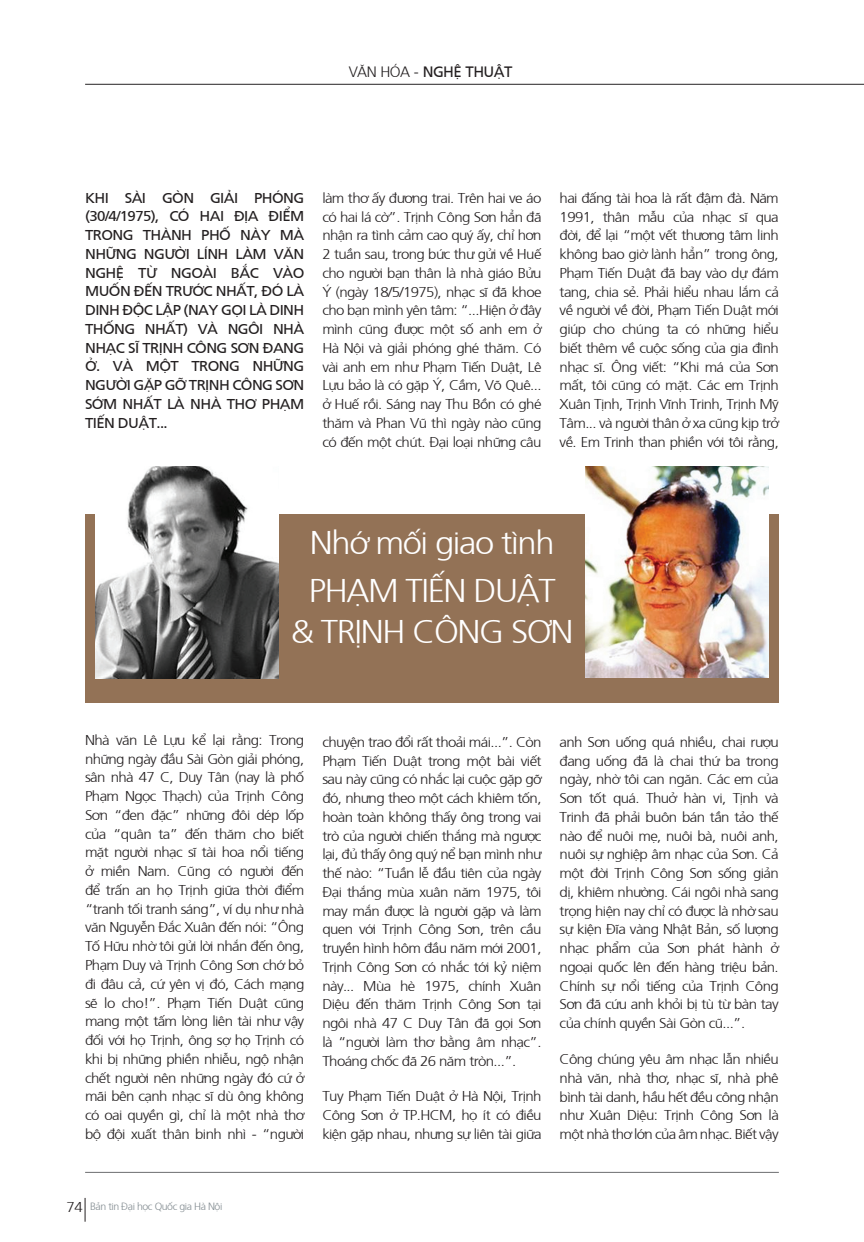
<style>
.page{position:relative;width:864px;height:1242px;background:#fff}
.page>*{position:absolute;margin:0;border:0;box-sizing:border-box;transform-origin:0 0}
.t1{font:300 32.85px/47.2px "Frutiger";letter-spacing:-.04em;color:#fff;scale:1.05 1}
.t2{font:15px "Frutiger";color:#231f20}
.t3{font:300 14.25px/18.8px "Frutiger";letter-spacing:-.04em;color:#231f20;text-align:justify;scale:1.05 1}
.t4{font:14.25px/18.8px "Frutiger";letter-spacing:-.04em;color:#231f20;scale:1.05 1}
.t5{font:300 10.5px "Frutiger";letter-spacing:-.04em;color:#838c91}
.s1{font-weight:300}
.s2{font-size:14.25px;color:#231f20}
</style>
<div class="page">
<div style="left:85px;top:514px;width:693px;height:188px;background:#937256"></div>
<img style="left:585px;top:466px;width:183px;height:212px">
<img style="left:96px;top:466px;width:182px;height:212px">
<hr style="left:85px;top:84px;width:778px;height:1px;background:#262324">
<hr style="left:85px;top:1172px;width:693px;height:1px;background:#6c6d70">
<svg style="left:85px;top:1198px;width:1px;height:23px"></svg>
<p class="t2" style="left:348px;top:61px;width:128px"><span class="s1">VĂN HÓA -</span> NGHỆ THUẬT</p>
<p class="t4" style="left:85px;top:187px;width:210px">KHI SÀI GÒN GIẢI PHÓNG (30/4/1975), CÓ HAI ĐỊA ĐIỂM<br>TRONG THÀNH PHỐ NÀY MÀ<br>NHỮNG NGƯỜI LÍNH LÀM VĂN<br>NGHỆ TỪ NGOÀI BẮC VÀO<br>MUỐN ĐẾN TRƯỚC NHẤT, ĐÓ LÀ<br>DINH ĐỘC LẬP (NAY GỌI LÀ DINH<br>THỐNG N HẤT) VÀ NGÔI NHÀ<br>NHẠC SĨ TRỊNH CÔNG SƠN ĐANG<br>Ở. VÀ MỘT TRONG NHỮNG<br>NGƯỜI GẶP GỠ TRỊNH CÔNG SƠN<br>SỚM NHẤT LÀ NHÀ THƠ PHẠM<br>TIẾN DUẬT...</p>
<p class="t3" style="left:322px;top:187px;width:210px">làm thơ ấy đương trai. Trên hai ve áo có hai lá cờ”. Trịnh Công Sơn hẳn đã nhận ra tình cảm cao quý ấy, chỉ hơn 2 tuần sau, trong bức thư gửi về Huế cho người bạn thân là nhà giáo Bửu Ý (ngày 18/5/1975), nhạc sĩ đã khoe cho bạn mình yên tâm: “...Hiện ở đây mình cũng được một số anh em ở Hà Nội và giải phóng ghé thăm. Có vài anh em như Phạm Tiến Duật, Lê Lựu bảo là có gặp Ý, Cầm, Võ Quê... ở Huế rồi. Sáng nay Thu Bồn có ghé thăm và Phan Vũ thì ngày nào cũng có đến một chút. Đại loại những câu</p>
<p class="t3" style="left:559px;top:188px;width:210px">hai đấng tài hoa là rất đậm đà. Năm 1991, thân mẫu của nhạc sĩ qua đời, để lại “một vết thương tâm linh không bao giờ lành hẳn” trong ông, Phạm Tiến Duật đã bay vào dự đám tang, chia sẻ. Phải hiểu nhau lắm cả về người về đời, Phạm Tiến Duật mới giúp cho chúng ta có những hiểu biết thêm về cuộc sống của gia đình nhạc sĩ. Ông viết: “Khi má của Sơn mất, tôi cũng có mặt. Các em Trịnh Xuân Tịnh, Trịnh Vĩnh Trinh, Trịnh Mỹ Tâm... và người thân ở xa cũng kịp trở về. Em Trinh than phiền với tôi rằng,</p>
<h1 class="t1" style="left:309px;top:517px;width:235px">Nhớ mối giao tình<br>Phạm Tiến Duật</h1>
<h1 class="t1" style="left:291px;top:606px;width:158px">&amp; Trịnh Công</h1>
<h1 class="t1" style="left:511px;top:606px;width:56px">Sơn</h1>
<p class="t3" style="left:85px;top:729px;width:210px">Nhà văn Lê Lựu kể lại rằng: Trong những ngày đầu Sài Gòn giải phóng, sân nhà 47 C, Duy Tân (nay là phố Phạm Ngọc Thạch) của Trịnh Công Sơn “đen đặc” những đôi dép lốp của “quân ta” đến thăm cho biết mặt người nhạc sĩ tài hoa nổi tiếng ở miền Nam. Cũng có người đến để trấn an họ Trịnh giữa thời điểm “tranh tối tranh sáng”, ví dụ như nhà văn Nguyễn Đắc Xuân đến nói: “Ông Tố Hữu nhờ tôi gửi lời nhắn đến ông, Phạm Duy và Trịnh Công Sơn chớ bỏ đi đâu cả, cứ yên vị đó, Cách mạng sẽ lo cho!”. Phạm Tiến Duật cũng mang một tấm lòng liên tài như vậy đối với họ Trịnh, ông sợ họ Trịnh có khi bị những phiền nhiễu, ngộ nhận chết người nên những ngày đó cứ ở mãi bên cạnh nhạc sĩ dù ông không có oai quyền gì, chỉ là một nhà thơ bộ đội xuất thân binh nhì - “người</p>
<p class="t3" style="left:322px;top:731px;width:210px">chuyện trao đổi rất thoải mái...”. Còn Phạm Tiến Duật trong một bài viết sau này cũng có nhắc lại cuộc gặp gỡ đó, nhưng theo một cách khiêm tốn, hoàn toàn không thấy ông trong vai trò của người chiến thắng mà ngược lại, đủ thấy ông quý nể bạn mình như thế nào: “Tuần lễ đầu tiên của ngày Đại thắng mùa xuân năm 1975, tôi may mắn được là người gặp và làm quen với Trịnh Công Sơn, trên cầu truyền hình hôm đầu năm mới 2001, Trịnh Công Sơn có nhắc tới kỷ niệm này... Mùa hè 1975, chính Xuân Diệu đến thăm Trịnh Công Sơn tại ngôi nhà 47 C Duy Tân đã gọi Sơn là “người làm thơ bằng âm nhạc”.<br>Thoáng chốc đã 26 năm tròn...”.</p>
<p class="t3" style="left:322px;top:1086px;width:210px">Tuy Phạm Tiến Duật ở Hà Nội, Trịnh Công Sơn ở TP.HCM, họ ít có điều kiện gặp nhau, nhưng sự liên tài giữa</p>
<p class="t3" style="left:559px;top:731px;width:210px">anh Sơn uống quá nhiều, chai rượu đang uống đã là chai thứ ba trong ngày, nhờ tôi can ngăn. Các em của Sơn tốt quá. Thuở hàn vi, Tịnh và Trinh đã phải buôn bán tần tảo thế nào để nuôi mẹ, nuôi bà, nuôi anh, nuôi sự nghiệp âm nhạc của Sơn. Cả một đời Trịnh Công Sơn sống giản dị, khiêm nhường. Cái ngôi nhà sang trọng hiện nay chỉ có được là nhờ sau sự kiện Đĩa vàng Nhật Bản, số lượng nhạc phẩm của Sơn phát hành ở ngoại quốc lên đến hàng triệu bản.<br>Chính sự nổi tiếng của Trịnh Công Sơn đã cứu anh khỏi bị tù từ bàn tay của chính quyền Sài Gòn cũ...”.</p>
<p class="t3" style="left:559px;top:1048px;width:210px">Công chúng yêu âm nhạc lẫn nhiều nhà văn, nhà thơ, nhạc sĩ, nhà phê bình tài danh, hầu hết đều công nhận như Xuân Diệu: Trịnh Công Sơn là một nhà thơ lớn của âm nhạc. Biết vậy</p>
<p class="t5" style="left:67px;top:1198px;width:157px"><span class="s2">74</span> Bản tin Đại học Quốc gia Hà Nội</p>
</div>
